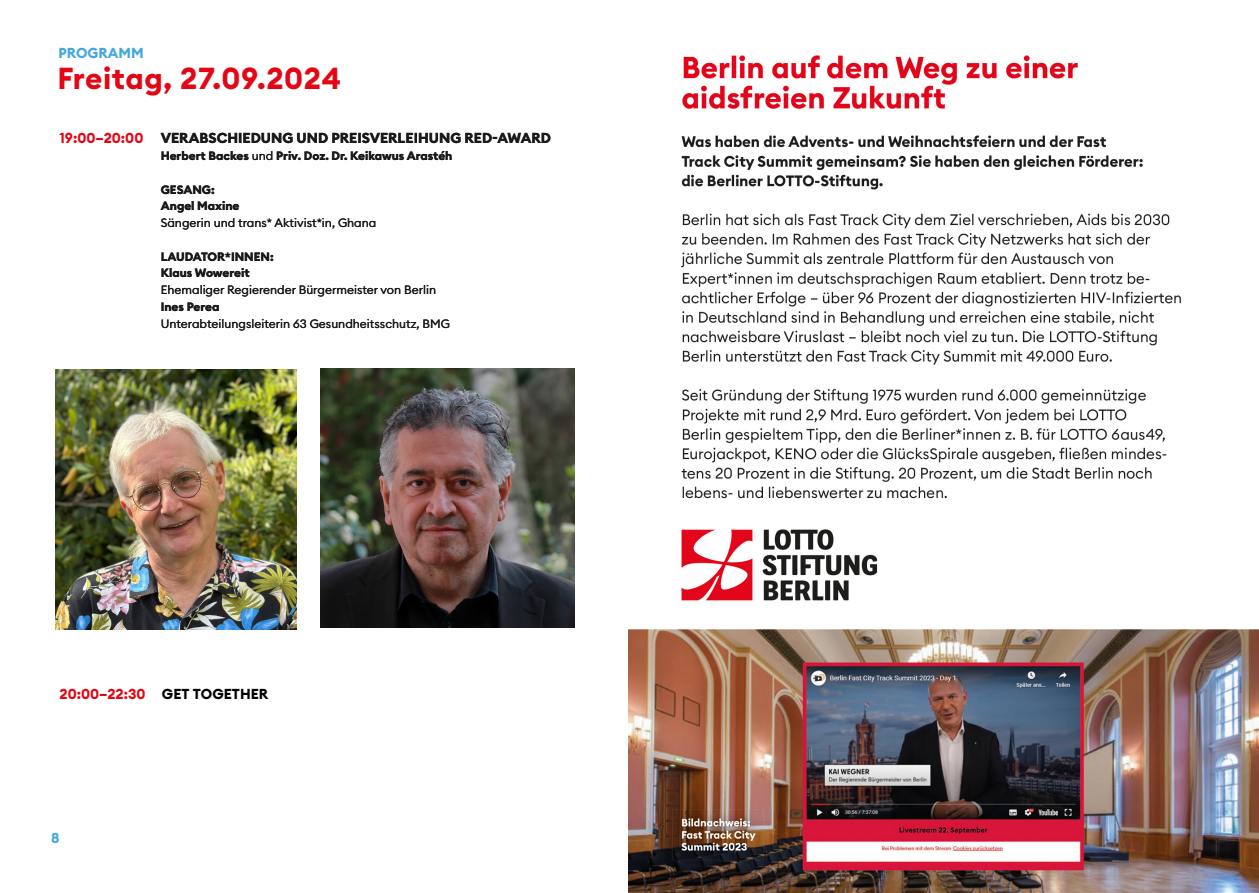
<style>
.page{position:relative;width:1259px;height:893px;background:#fff}
.page>*{position:absolute;margin:0;border:0;box-sizing:border-box;transform-origin:0 0}
.t1{font:700 30px "Euclid Circular B";letter-spacing:.02em;color:#e30715}
.t2{font:700 14.25px "Euclid Circular B";color:#1a1a18}
.t3{font:700 14.25px "Euclid Circular B";color:#e30715}
.t4{font:700 14.25px "Euclid Circular B";color:#44a8de}
.t5{font:12px "Euclid Circular B";color:#1a1a18}
.t6{font:700 12px/16.8px "Euclid Circular B";color:#1a1a18}
.s1{font-weight:400}
.s2{font-family:"Euclid Circular A";color:#000}
</style>
<div class="page">
<img style="left:628px;top:55px;width:630px;height:838px">
<img style="left:55px;top:369px;width:242px;height:260px">
<img style="left:320px;top:368px;width:254px;height:260px">
<p class="t4" style="left:58px;top:43px;width:87px">PROGRAMM</p>
<h1 class="t1" style="left:57px;top:59px;width:285px">Freitag, 27.09.2024</h1>
<p class="t3" style="left:60px;top:129px;width:85px">19:00–20:00</p>
<p class="t2" style="left:161px;top:129px;width:392px">VERABSCHIEDUNG UND PREISVERLEIHUNG RED-AWARD</p>
<p class="t6" style="left:161px;top:148px;width:293px">Herbert Backes <span class="s1">und</span> Priv. Doz. Dr. Keikawus Arastéh</p>
<p class="t6" style="left:161px;top:181px;width:80px">GESANG:<br>Angel Maxine</p>
<p class="t5" style="left:161px;top:215px;width:217px">Sängerin und trans* Aktivist*in, Ghana</p>
<p class="t6" style="left:161px;top:248px;width:114px">LAUDATOR*INNEN:<br>Klaus Wowereit</p>
<p class="t5" style="left:161px;top:282px;width:277px">Ehemaliger Regierender Bürgermeister von Berlin</p>
<p class="t6" style="left:161px;top:298px;width:60px">Ines Perea</p>
<p class="t5" style="left:161px;top:316px;width:290px">Unterabteilungsleiterin 63 Gesundheitsschutz, BMG</p>
<p class="t3" style="left:60px;top:684px;width:210px">20:00–22:30 <span class="s2">GET TOGETHER</span></p>
<p class="t4" style="left:51px;top:829px;width:10px">8</p>
</div>
